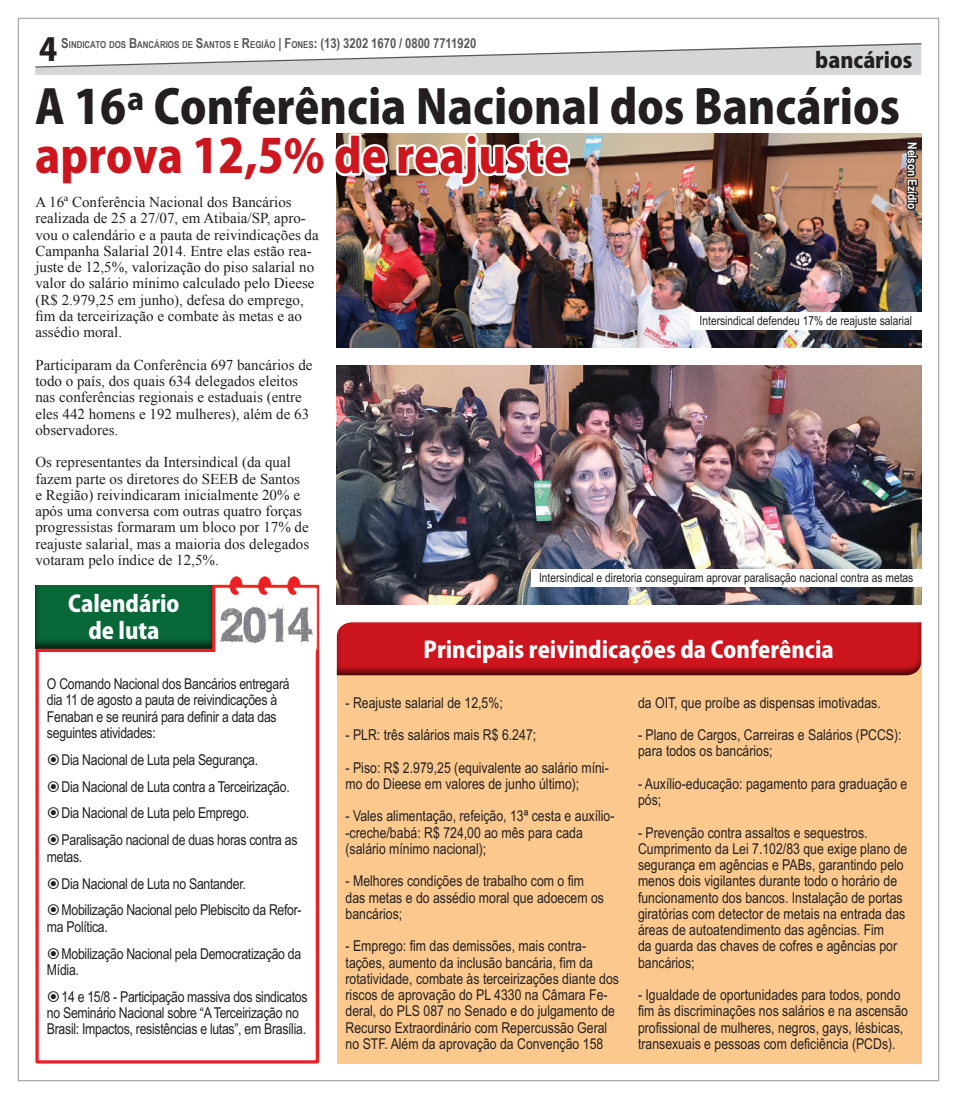
<style>
.page{position:relative;width:957px;height:1099px;background:#fff}
.page>*{position:absolute;margin:0;border:0;box-sizing:border-box;transform-origin:0 0}
.t1{font:800 46.25px/48.8px "Koz Go Pro";color:#231f20}
.t2{font:800 31.25px "Koz Go Pro";color:#231f20}
.t3{font:800 22.5px/27px "Koz Go Pro";color:#fff;text-align:center}
.t4{font:800 21.25px "Koz Go Pro";color:#231f20}
.texto{font:15px/16.2px "Arial Narrow";color:#231f20}
.texto-2{font:15px/16.2px "Times New Roman";color:#231f20}
.texto-3{font:15px/16.2px "Arial Narrow";letter-spacing:-.02em;color:#231f20}
.t5{font:12.5px "Arial Narrow";color:#231f20}
.t6{font:700 12.5px "Arial Narrow";color:#fff}
.t7{font:700 9.62px "Arial Narrow";color:#57585a}
.s1{font-size:13.75px}
.s2{color:#cd151d}
</style>
<div class="page">
<svg style="left:35px;top:43px;width:887px;height:32px"></svg>
<div style="left:337px;top:662px;width:584px;height:401px;background:#fbc98e"></div>
<img style="left:337px;top:133px;width:584px;height:214px">
<img style="left:336px;top:133px;width:255px;height:56px">
<div style="left:35px;top:583px;width:178px;height:67px;background:#231f20;opacity:.75"></div>
<div style="left:337px;top:621px;width:585px;height:54px;background:#231f20;opacity:.75"></div>
<img style="left:337px;top:365px;width:584px;height:239px">
<div style="left:35px;top:648px;width:284px;height:415px;border:3px solid #ee1d23"></div>
<div style="left:215px;top:586px;width:101px;height:67px;background:#fff"></div>
<img style="left:212px;top:576px;width:107px;height:74px">
<div style="left:531px;top:569px;width:390px;height:17px;background:#fff"></div>
<div style="left:690px;top:312px;width:231px;height:18px;background:#fff"></div>
<svg style="left:900px;top:140px;width:22px;height:72px;background:#72574d"></svg>
<h2 class="t2" style="left:39px;top:29px;width:20px">4</h2>
<p class="t7" style="left:61px;top:37px;width:416px"><span class="s1">S</span>INDICATO DOS <span class="s1">B</span>ANCÁRIOS DE <span class="s1">S</span>ANTOS E <span class="s1">R</span>EGIÃO <span class="s1">| F</span>ONES<span class="s1">: (13) 3202 1670 / 0800 7711920</span></p>
<h3 class="t4" style="left:815px;top:46px;width:99px">bancários</h3>
<p class="t1" style="left:35px;top:86px;width:866px">A 16ª Conferência Nacional dos Bancários <span class="s2">aprova 12,5% de reajuste</span></p>
<p class="t6" style="left:921px;top:142px;width:69px;rotate:90deg">Nelson Ezídio</p>
<p class="texto-2" style="left:35px;top:194px;width:285px">A 16ª Conferência Nacional dos Bancários realizada de 25 a 27/07, em Atibaia/SP, apro&shy;vou o calendário e a pauta de reivindicações da Campanha Salarial 2014. Entre elas estão rea&shy;juste de 12,5%, valorização do piso salarial no valor do salário mínimo calculado pelo Dieese (R$ 2.979,25 em junho), defesa do emprego, fim da terceirização e combate às metas e ao assédio moral.</p>
<p class="texto-2" style="left:35px;top:356px;width:279px">Participaram da Conferência 697 bancários de todo o país, dos quais 634 delegados eleitos nas conferências regionais e estaduais (entre eles 442 homens e 192 mulheres), além de 63 observadores.</p>
<p class="texto-2" style="left:35px;top:454px;width:275px">Os representantes da Intersindical (da qual fazem parte os diretores do SEEB de Santos e Região) reivindicaram inicialmente 20% e após uma conversa com outras quatro forças progressistas formaram um bloco por 17% de reajuste salarial, mas a maioria dos delegados votaram pelo índice de 12,5%.</p>
<p class="t5" style="left:699px;top:314px;width:214px">Intersindical defendeu 17% de reajuste salarial</p>
<h3 class="t3" style="left:68px;top:592px;width:113px">Calendário de luta</h3>
<p class="texto-3" style="left:47px;top:675px;width:244px">O Comando Nacional dos Bancários entregará dia 11 de agosto a pauta de reivindicações à Fenaban e se reunirá para definir a data das seguintes atividades:</p>
<p class="texto-3" style="left:62px;top:751px;width:198px">Dia Nacional de Luta pela Segurança.</p>
<p class="texto-3" style="left:62px;top:778px;width:230px">Dia Nacional de Luta contra a Terceirização.</p>
<p class="texto-3" style="left:62px;top:805px;width:189px">Dia Nacional de Luta pelo Emprego.</p>
<p class="texto-3" style="left:47px;top:831px;width:252px;text-indent:15px">Paralisação nacional de duas horas contra as metas.</p>
<p class="texto-3" style="left:62px;top:875px;width:186px">Dia Nacional de Luta no Santander.</p>
<p class="texto-3" style="left:47px;top:901px;width:256px;text-indent:15px">Mobilização Nacional pelo Plebiscito da Refor&shy;ma Política.</p>
<p class="texto-3" style="left:47px;top:945px;width:256px;text-indent:15px">Mobilização Nacional pela Democratização da<br>Mídia.</p>
<p class="texto-3" style="left:47px;top:988px;width:262px;text-indent:15px">14 e 15/8 - Participação massiva dos sindicatos no Seminário Nacional sobre “A Terceirização no<br>Brasil: Impactos, resistências e lutas”, em Brasília.</p>
<p class="t5" style="left:539px;top:571px;width:376px">Intersindical e diretoria conseguiram aprovar paralisação nacional contra as metas</p>
<h3 class="t3" style="left:423px;top:637px;width:412px">Principais reivindicações da Conferência</h3>
<p class="texto" style="left:345px;top:694px;width:159px">- Reajuste salarial de 12,5%;</p>
<p class="texto" style="left:345px;top:726px;width:192px">- PLR: três salários mais R$ 6.247;</p>
<p class="texto" style="left:345px;top:759px;width:265px">- Piso: R$ 2.979,25 (equivalente ao salário míni&shy;mo do Dieese em valores de junho último);</p>
<p class="texto" style="left:345px;top:807px;width:270px">- Vales alimentação, refeição, 13ª cesta e auxílio--creche/babá: R$ 724,00 ao mês para cada (salário mínimo nacional);</p>
<p class="texto" style="left:345px;top:872px;width:260px">- Melhores condições de trabalho com o fim das metas e do assédio moral que adoecem os bancários;</p>
<p class="texto" style="left:345px;top:937px;width:275px">- Emprego: fim das demissões, mais contra&shy;tações, aumento da inclusão bancária, fim da rotatividade, combate às terceirizações diante dos riscos de aprovação do PL 4330 na Câmara Fe&shy;deral, do PLS 087 no Senado e do julgamento de Recurso Extraordinário com Repercussão Geral no STF. Além da aprovação da Convenção 158</p>
<p class="texto" style="left:638px;top:694px;width:244px">da OIT, que proíbe as dispensas imotivadas.</p>
<p class="texto" style="left:638px;top:726px;width:265px">- Plano de Cargos, Carreiras e Salários (PCCS): para todos os bancários;</p>
<p class="texto" style="left:638px;top:775px;width:271px">- Auxílio-educação: pagamento para graduação e pós;</p>
<p class="texto" style="left:638px;top:824px;width:271px">- Prevenção contra assaltos e sequestros.<br>Cumprimento da Lei 7.102/83 que exige plano de segurança em agências e PABs, garantindo pelo menos dois vigilantes durante todo o horário de funcionamento dos bancos. Instalação de portas giratórias com detector de metais na entrada das áreas de autoatendimento das agências. Fim<br>da guarda das chaves de cofres e agências por bancários;</p>
<p class="texto" style="left:638px;top:986px;width:271px">- Igualdade de oportunidades para todos, pondo fim às discriminações nos salários e na ascensão profissional de mulheres, negros, gays, lésbicas, transexuais e pessoas com deficiência (PCDs).</p>
</div>
